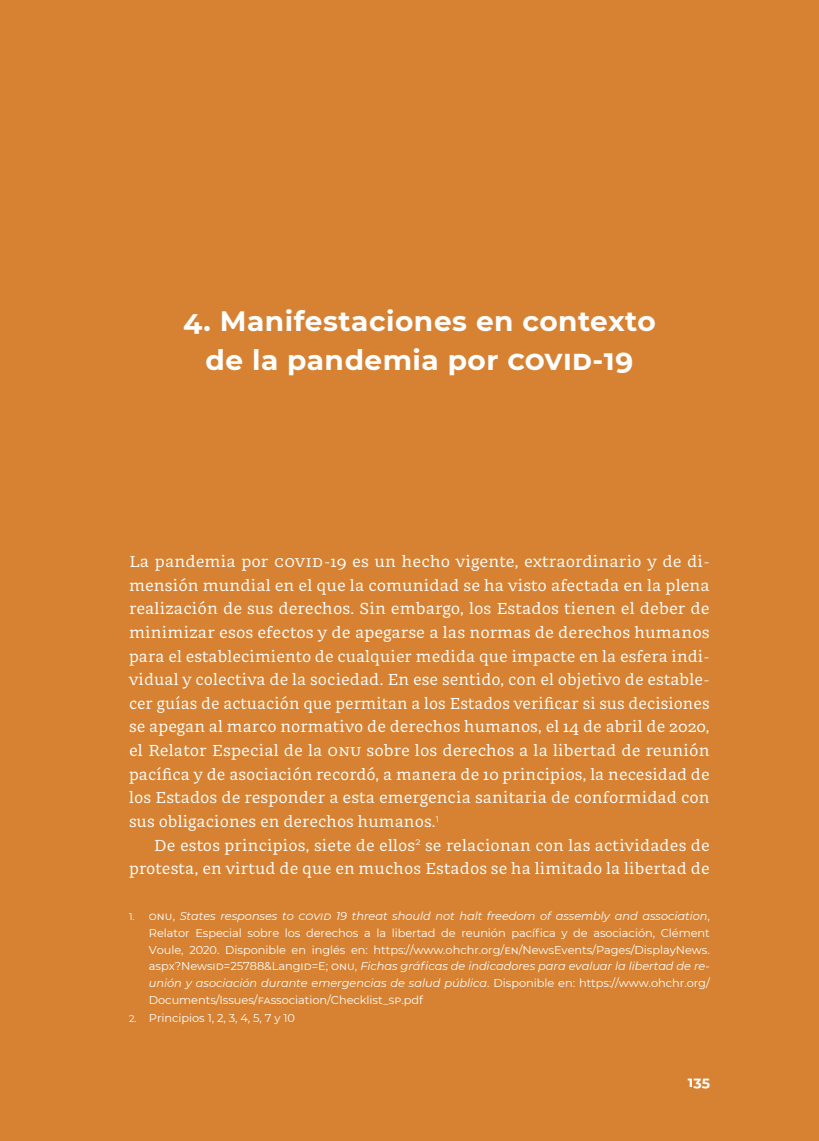
<style>
.page{position:relative;width:819px;height:1141px;background:#d78232}
.page>*{position:absolute;margin:0;border:0;box-sizing:border-box;transform-origin:0 0}
.t1{font:700 28px/38.5px "Montserrat";letter-spacing:.02em;color:#fff;text-align:center}
.t2{font:15.75px/23.6px "GMX";color:#fff;text-align:justify}
.t3{font:700 14px "Montserrat";color:#fff}
.t4{font:11.38px/16.6px "Montserrat";letter-spacing:-.005em;color:#fff;text-align:justify}
.t5{font:italic 11.38px/16.6px "Montserrat";letter-spacing:-.005em;color:#fff;text-align:justify}
.s1{font-size:9.62px}
.s2{font-style:italic}
.s3{font-style:normal}
</style>
<div class="page">
<h1 class="t1" style="left:183px;top:301px;width:474px">4. Manifestaciones en contexto de la pandemia por covid-19</h1>
<p class="t2" style="left:129px;top:550px;width:582px">La pandemia por COVID -19 es un hecho vigente, extraordinario y de di&shy;mensión mundial en el que la comunidad se ha visto afectada en la plena realización de sus derechos. Sin embargo, los Estados tienen el deber de minimizar esos efectos y de apegarse a las normas de derechos humanos para el establecimiento de cualquier medida que impacte en la esfera indi&shy;vidual y colectiva de la sociedad. En ese sentido, con el objetivo de estable&shy;cer guías de actuación que permitan a los Estados verificar si sus decisiones se apegan al marco normativo de derechos humanos, el 14 de abril de 2020, el Relator Especial de la ONU</p>
<p class="t2" style="left:129px;top:739px;width:582px;text-indent:237px">sobre los derechos a la libertad de reunión pacífica y de asociación recordó, a manera de 10 principios, la necesidad de los Estados de responder a esta emergencia sanitaria de conformidad con sus obligaciones en derechos humanos.<sup>1</sup></p>
<p class="t2" style="left:129px;top:833px;width:582px;text-align:right">De estos principios, siete de ellos<sup>2</sup> se relacionan con las actividades de protesta, en virtud de que en muchos Estados se ha limitado la libertad de</p>
<p class="t4" style="left:129px;top:908px;width:29px"><span class="s1">1.</span> ONU</p>
<p class="t4" style="left:149px;top:908px;width:562px;text-indent:24px">, <span class="s2">States responses to COVID 19 threat should not halt freedom of assembly and association</span>, Relator Especial sobre los derechos a la libertad de reunión pacífica y de asociación, Clément Voule, 2020. Disponible en inglés en: https://www.ohchr.org/EN/NewsEvents/Pages/DisplayNews. aspx?NewsID=25788&amp;LangID=E; ONU</p>
<p class="t5" style="left:149px;top:957px;width:562px;text-indent:206px"><span class="s3">,</span> Fichas gráficas de indicadores para evaluar la libertad de re&shy;unión y asociación durante emergencias de salud pública<span class="s3">. Disponible en: https://www.ohchr.org/ Documents/Issues/FAssociation/Checklist_SP.pdf</span></p>
<p class="t4" style="left:129px;top:1009px;width:167px"><span class="s1">2.</span> Principios 1, 2, 3, 4, 5, 7 y 10</p>
<p class="t3" style="left:688px;top:1072px;width:24px">135</p>
</div>
